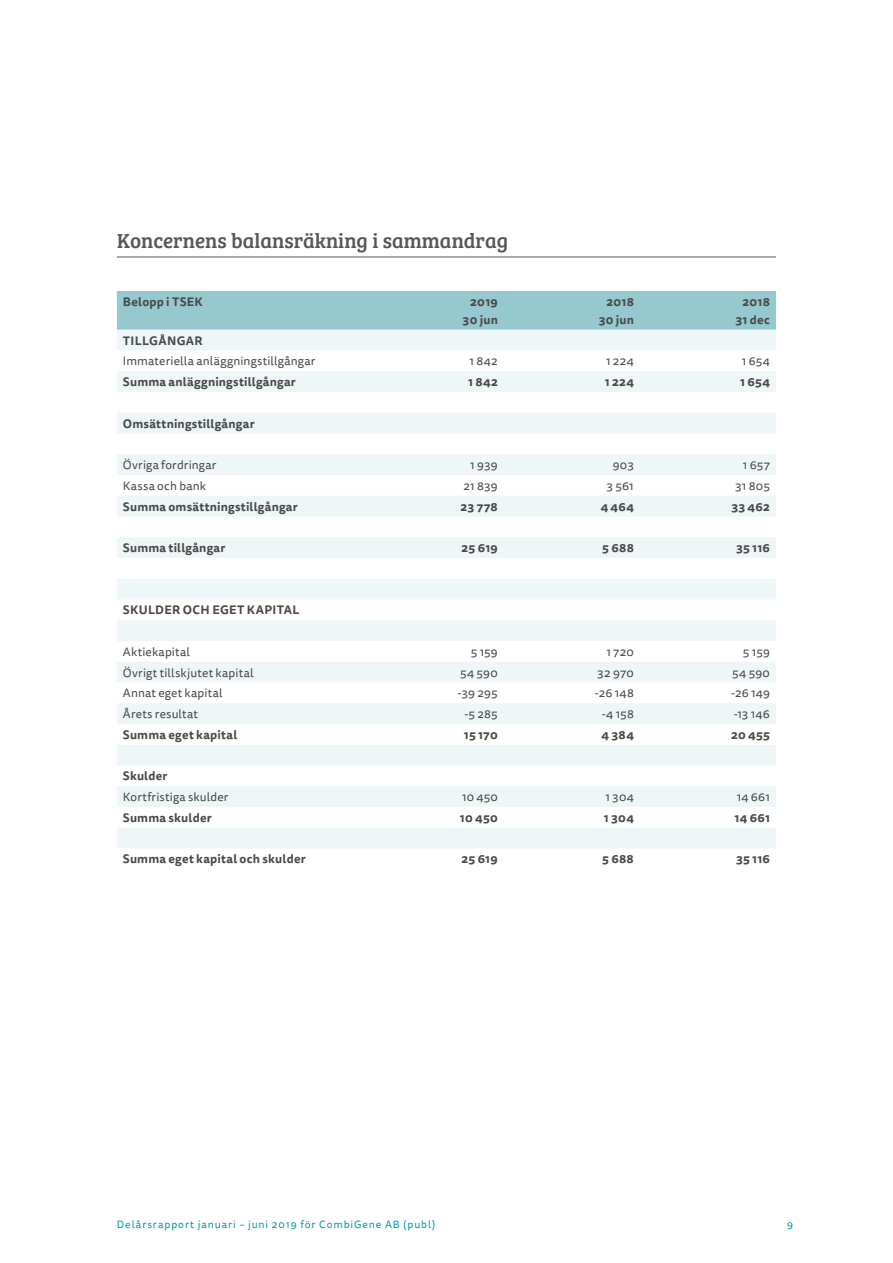
<style>
.page{position:relative;width:893px;height:1263px;background:#fff}
.page>*{position:absolute;margin:0;border:0;box-sizing:border-box;transform-origin:0 0}
.t1{font:21px "Bree Serif";color:#575756}
.t2{font:700 12px/18px "Tisa Sans Pro";letter-spacing:.02em;color:#4a4a49;text-align:right}
.t3{font:12px "Tisa Sans Pro";letter-spacing:.015em;color:#4a4a49}
.t4{font:10.5px "Tisa Sans Pro";letter-spacing:.085em;color:#009aa5}
</style>
<div class="page">
<hr style="left:117px;top:257px;width:659px;height:1px;background:#575756">
<div style="left:117px;top:291px;width:659px;height:39px;background:#96c8cf"></div>
<svg style="left:117px;top:330px;width:659px;height:518px;fill:#eef6f7"></svg>
<h1 class="t1" style="left:117px;top:225px;width:393px">Koncernens balansräkning i sammandrag</h1>
<p class="t2" style="left:123px;top:293px;width:81px">Belopp i TSEK</p>
<p class="t2" style="left:463px;top:293px;width:37px">2019<br>30 jun</p>
<p class="t2" style="left:599px;top:293px;width:37px">2018<br>30 jun</p>
<p class="t2" style="left:735px;top:293px;width:36px;text-align:center">2018<br>31 dec</p>
<p class="t2" style="left:123px;top:331px;width:81px">TILLGÅNGAR</p>
<p class="t3" style="left:123px;top:353px;width:194px">Immateriella anläggningstillgångar</p>
<p class="t3" style="left:469px;top:353px;width:30px">1 842</p>
<p class="t3" style="left:606px;top:353px;width:29px">1 224</p>
<p class="t3" style="left:742px;top:353px;width:30px">1 654</p>
<p class="t2" style="left:123px;top:373px;width:174px">Summa anläggningstillgångar</p>
<p class="t2" style="left:468px;top:373px;width:31px">1 842</p>
<p class="t2" style="left:605px;top:373px;width:31px">1 224</p>
<p class="t2" style="left:740px;top:373px;width:31px">1 654</p>
<p class="t2" style="left:123px;top:414px;width:133px">Omsättningstillgångar</p>
<p class="t3" style="left:123px;top:457px;width:95px">Övriga fordringar</p>
<p class="t3" style="left:470px;top:457px;width:29px">1 939</p>
<p class="t3" style="left:613px;top:457px;width:23px">903</p>
<p class="t3" style="left:743px;top:457px;width:29px">1 657</p>
<p class="t3" style="left:123px;top:477px;width:85px">Kassa och bank</p>
<p class="t3" style="left:463px;top:477px;width:36px">21 839</p>
<p class="t3" style="left:607px;top:477px;width:29px">3 561</p>
<p class="t3" style="left:735px;top:477px;width:36px">31 805</p>
<p class="t2" style="left:123px;top:497px;width:176px">Summa omsättningstillgångar</p>
<p class="t2" style="left:460px;top:497px;width:39px">23 778</p>
<p class="t2" style="left:601px;top:497px;width:35px">4 464</p>
<p class="t2" style="left:731px;top:497px;width:40px">33 462</p>
<p class="t2" style="left:123px;top:539px;width:104px">Summa tillgångar</p>
<p class="t2" style="left:462px;top:539px;width:38px">25 619</p>
<p class="t2" style="left:602px;top:539px;width:33px">5 688</p>
<p class="t2" style="left:736px;top:539px;width:35px">35 116</p>
<p class="t2" style="left:123px;top:601px;width:178px">SKULDER OCH EGET KAPITAL</p>
<p class="t3" style="left:123px;top:643px;width:69px">Aktiekapital</p>
<p class="t3" style="left:471px;top:643px;width:29px">5 159</p>
<p class="t3" style="left:606px;top:643px;width:29px">1 720</p>
<p class="t3" style="left:743px;top:643px;width:29px">5 159</p>
<p class="t3" style="left:123px;top:664px;width:132px">Övrigt tillskjutet kapital</p>
<p class="t3" style="left:460px;top:664px;width:39px">54 590</p>
<p class="t3" style="left:597px;top:664px;width:38px">32 970</p>
<p class="t3" style="left:732px;top:664px;width:39px">54 590</p>
<p class="t3" style="left:123px;top:685px;width:101px">Annat eget kapital</p>
<p class="t3" style="left:458px;top:685px;width:42px">-39 295</p>
<p class="t3" style="left:595px;top:685px;width:41px">-26 148</p>
<p class="t3" style="left:731px;top:685px;width:40px">-26 149</p>
<p class="t3" style="left:123px;top:706px;width:77px">Årets resultat</p>
<p class="t3" style="left:464px;top:706px;width:35px">-5 285</p>
<p class="t3" style="left:602px;top:706px;width:34px">-4 158</p>
<p class="t3" style="left:734px;top:706px;width:38px">-13 146</p>
<p class="t2" style="left:123px;top:725px;width:116px">Summa eget kapital</p>
<p class="t2" style="left:464px;top:725px;width:35px">15 170</p>
<p class="t2" style="left:602px;top:725px;width:34px">4 384</p>
<p class="t2" style="left:731px;top:725px;width:40px">20 455</p>
<p class="t2" style="left:123px;top:767px;width:46px">Skulder</p>
<p class="t3" style="left:123px;top:789px;width:107px">Kortfristiga skulder</p>
<p class="t3" style="left:462px;top:789px;width:37px">10 450</p>
<p class="t3" style="left:605px;top:789px;width:30px">1 304</p>
<p class="t3" style="left:737px;top:789px;width:35px">14 661</p>
<p class="t2" style="left:123px;top:808px;width:90px">Summa skulder</p>
<p class="t2" style="left:460px;top:808px;width:39px">10 450</p>
<p class="t2" style="left:604px;top:808px;width:32px">1 304</p>
<p class="t2" style="left:735px;top:808px;width:37px">14 661</p>
<p class="t2" style="left:123px;top:850px;width:184px">Summa eget kapital och skulder</p>
<p class="t2" style="left:461px;top:850px;width:38px">25 619</p>
<p class="t2" style="left:602px;top:850px;width:33px">5 688</p>
<p class="t2" style="left:736px;top:850px;width:35px">35 116</p>
<p class="t4" style="left:117px;top:1217px;width:320px">Delårsrapport januari – juni 2019 för CombiGene AB (publ)</p>
<p class="t4" style="left:787px;top:1217px;width:8px">9</p>
</div>
